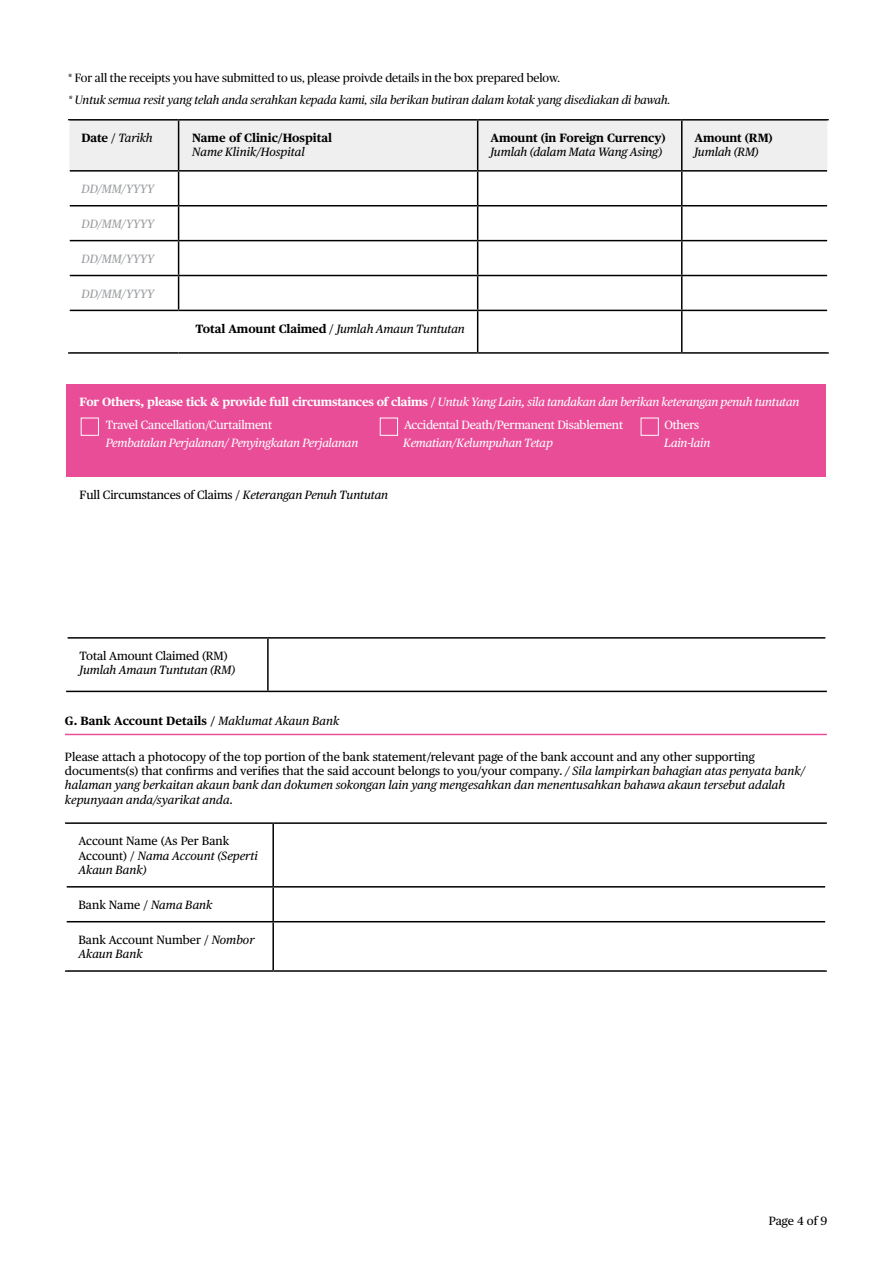
<style>
.page{position:relative;width:893px;height:1263px;background:#fff}
.page>*{position:absolute;margin:0;border:0;box-sizing:border-box;transform-origin:0 0}
.t1{font:12px/14.4px "Chubb Publico Text";color:#000}
.t2{font:italic 12px/23px "Chubb Publico Text";letter-spacing:-.02em;color:#fff}
.t3{font:italic 12px "Chubb Publico Text";letter-spacing:-.01em;color:#000}
.t4{font:italic 12px "Chubb Publico";color:#000}
.t5{font:700 12px "Chubb Publico Text";letter-spacing:-.005em;color:#000}
.t6{font:12px "Chubb Publico";color:#000}
.t7{font:12px "Chubb Publico Text";letter-spacing:-.02em;color:#fff}
.t8{font:italic 12px "Chubb Publico Text";letter-spacing:-.01em;color:#9b9da0}
.s1{font-weight:700;font-style:normal}
.s2{font-style:normal}
.s3{font-style:italic}
.s4{font-weight:400;font-style:italic}
</style>
<div class="page">
<div style="left:70px;top:121px;width:757px;height:49px;background:#efeff0"></div>
<svg style="left:70px;top:172px;width:757px;height:180px"></svg>
<hr style="left:68px;top:119px;width:111px;height:2px;background:#000">
<hr style="left:179px;top:119px;width:299px;height:2px;background:#000">
<hr style="left:178px;top:121px;width:1px;height:49px;background:#000">
<hr style="left:478px;top:119px;width:204px;height:2px;background:#000">
<hr style="left:477px;top:121px;width:1px;height:49px;background:#000">
<hr style="left:682px;top:119px;width:147px;height:2px;background:#000">
<hr style="left:70px;top:170px;width:109px;height:2px;background:#000">
<hr style="left:179px;top:170px;width:299px;height:2px;background:#000">
<hr style="left:178px;top:172px;width:1px;height:33px;background:#000">
<hr style="left:478px;top:170px;width:204px;height:2px;background:#000">
<hr style="left:477px;top:172px;width:1px;height:33px;background:#000">
<hr style="left:682px;top:170px;width:145px;height:2px;background:#000">
<hr style="left:70px;top:205px;width:109px;height:1px;background:#000">
<hr style="left:179px;top:205px;width:299px;height:1px;background:#000">
<hr style="left:178px;top:206px;width:1px;height:34px;background:#000">
<hr style="left:478px;top:205px;width:204px;height:1px;background:#000">
<hr style="left:477px;top:206px;width:1px;height:34px;background:#000">
<hr style="left:682px;top:205px;width:145px;height:1px;background:#000">
<hr style="left:70px;top:240px;width:109px;height:1px;background:#000">
<hr style="left:179px;top:240px;width:299px;height:1px;background:#000">
<hr style="left:178px;top:241px;width:1px;height:34px;background:#000">
<hr style="left:478px;top:240px;width:204px;height:1px;background:#000">
<hr style="left:477px;top:241px;width:1px;height:34px;background:#000">
<hr style="left:682px;top:240px;width:145px;height:1px;background:#000">
<hr style="left:70px;top:275px;width:109px;height:1px;background:#000">
<hr style="left:179px;top:275px;width:299px;height:1px;background:#000">
<hr style="left:178px;top:276px;width:1px;height:34px;background:#000">
<hr style="left:478px;top:275px;width:204px;height:1px;background:#000">
<hr style="left:477px;top:276px;width:1px;height:34px;background:#000">
<hr style="left:682px;top:275px;width:145px;height:1px;background:#000">
<hr style="left:70px;top:310px;width:109px;height:1px;background:#000">
<hr style="left:179px;top:310px;width:299px;height:1px;background:#000">
<hr style="left:478px;top:310px;width:204px;height:1px;background:#000">
<hr style="left:477px;top:311px;width:1px;height:41px;background:#000">
<hr style="left:682px;top:310px;width:145px;height:1px;background:#000">
<hr style="left:68px;top:352px;width:111px;height:2px;background:#000">
<hr style="left:179px;top:352px;width:299px;height:2px;background:#000">
<hr style="left:478px;top:352px;width:204px;height:2px;background:#000">
<hr style="left:682px;top:352px;width:147px;height:2px;background:#000">
<hr style="left:681px;top:121px;width:1px;height:49px;background:#000">
<hr style="left:681px;top:172px;width:1px;height:33px;background:#000">
<hr style="left:681px;top:206px;width:1px;height:34px;background:#000">
<hr style="left:681px;top:241px;width:1px;height:34px;background:#000">
<hr style="left:681px;top:276px;width:1px;height:34px;background:#000">
<hr style="left:681px;top:311px;width:1px;height:41px;background:#000">
<div style="left:67px;top:384px;width:759px;height:93px;background:#e94d97"></div>
<hr style="left:68px;top:637px;width:200px;height:2px;background:#000">
<hr style="left:268px;top:637px;width:557px;height:2px;background:#000">
<hr style="left:267px;top:639px;width:2px;height:52px;background:#000">
<hr style="left:66px;top:691px;width:202px;height:1px;background:#000">
<hr style="left:268px;top:691px;width:559px;height:1px;background:#000">
<div style="left:81px;top:418px;width:18px;height:18px;border:1px solid #fff"></div>
<div style="left:380px;top:418px;width:18px;height:18px;border:1px solid #fff"></div>
<div style="left:641px;top:418px;width:18px;height:18px;border:1px solid #fff"></div>
<hr style="left:65px;top:734px;width:762px;height:1px;background:#e94d97">
<svg style="left:66px;top:887px;width:759px;height:36px"></svg>
<hr style="left:65px;top:822px;width:208px;height:2px;background:#000">
<hr style="left:273px;top:822px;width:554px;height:2px;background:#000">
<hr style="left:66px;top:886px;width:207px;height:1px;background:#000">
<hr style="left:273px;top:886px;width:552px;height:1px;background:#000">
<hr style="left:66px;top:921px;width:207px;height:1px;background:#000">
<hr style="left:273px;top:921px;width:552px;height:1px;background:#000">
<hr style="left:65px;top:970px;width:208px;height:2px;background:#000">
<hr style="left:273px;top:970px;width:554px;height:2px;background:#000">
<hr style="left:272px;top:824px;width:2px;height:62px;background:#000">
<hr style="left:272px;top:887px;width:2px;height:34px;background:#000">
<hr style="left:272px;top:922px;width:2px;height:48px;background:#000">
<p class="t6" style="left:68px;top:69px;width:493px">* For all the receipts you have submitted to us, please proivde details in the box prepared below.</p>
<p class="t4" style="left:68px;top:91px;width:604px">* Untuk semua resit yang telah anda serahkan kepada kami, sila berikan butiran dalam kotak yang disediakan di bawah.</p>
<p class="t3" style="left:82px;top:129px;width:73px"><span class="s1">Date</span> <span class="s2">/</span> Tarikh</p>
<p class="t5" style="left:490px;top:128px;width:177px">Amount (in Foreign Currency)</p>
<p class="t3" style="left:490px;top:143px;width:173px">Jumlah (dalam Mata Wang Asing)</p>
<p class="t5" style="left:192px;top:129px;width:142px">Name of Clinic/Hospital</p>
<p class="t3" style="left:192px;top:143px;width:114px">Name Klinik/Hospital</p>
<p class="t8" style="left:82px;top:180px;width:74px">DD/MM/YYYY</p>
<p class="t8" style="left:82px;top:215px;width:74px">DD/MM/YYYY</p>
<p class="t8" style="left:82px;top:250px;width:74px">DD/MM/YYYY</p>
<p class="t8" style="left:82px;top:284px;width:74px">DD/MM/YYYY</p>
<p class="t3" style="left:195px;top:319px;width:271px"><span class="s1">Total Amount Claimed</span> <span class="s2">/</span> Jumlah Amaun Tuntutan</p>
<p class="t5" style="left:694px;top:128px;width:80px">Amount (RM)</p>
<p class="t3" style="left:694px;top:143px;width:66px">Jumlah (RM)</p>
<p class="t2" style="left:106px;top:390px;width:695px;text-indent:-26px"><span class="s1">For Others, please tick &amp; provide full circumstances of claims /</span> Untuk Yang Lain, sila tandakan dan berikan keterangan penuh tuntutan<br><span class="s2">Travel Cancellation/Curtailment</span></p>
<p class="t7" style="left:404px;top:416px;width:241px">Accidental Death/Permanent Disablement <span class="s3">☐</span></p>
<p class="t7" style="left:664px;top:416px;width:37px">Others</p>
<p class="t2" style="left:106px;top:430px;width:254px">Pembatalan Perjalanan/ Penyingkatan Perjalanan</p>
<p class="t2" style="left:403px;top:430px;width:151px">Kematian/Kelumpuhan Tetap</p>
<p class="t2" style="left:664px;top:430px;width:48px">Lain-lain</p>
<p class="t1" style="left:80px;top:487px;width:310px">Full Circumstances of Claims / <span class="s3">Keterangan Penuh Tuntutan</span></p>
<p class="t1" style="left:80px;top:648px;width:150px">Total Amount Claimed (RM)</p>
<p class="t3" style="left:80px;top:661px;width:157px">Jumlah Amaun Tuntutan (RM)</p>
<p class="t5" style="left:65px;top:712px;width:276px">G. Bank Account Details / <span class="s4">Maklumat Akaun Bank</span></p>
<p class="t1" style="left:65px;top:748px;width:742px">Please attach a photocopy of the top portion of the bank statement/relevant page of the bank account and any other supporting documents(s) that confirms and verifies that the said account belongs to you/your company. <span class="s3">/ Sila lampirkan bahagian atas penyata bank/ halaman yang berkaitan akaun bank dan dokumen sokongan lain yang mengesahkan dan menentusahkan bahawa akaun tersebut adalah kepunyaan anda/syarikat anda.</span></p>
<p class="t1" style="left:78px;top:833px;width:181px">Account Name (As Per Bank<br>Account) / <span class="s3">Nama Account (Seperti<br>Akaun Bank)</span></p>
<p class="t1" style="left:78px;top:897px;width:136px">Bank Name / <span class="s3">Nama Bank</span></p>
<p class="t1" style="left:78px;top:932px;width:178px">Bank Account Number / <span class="s3">Nombor<br>Akaun Bank</span></p>
<p class="t1" style="left:769px;top:1212px;width:60px">Page 4 of 9</p>
</div>
